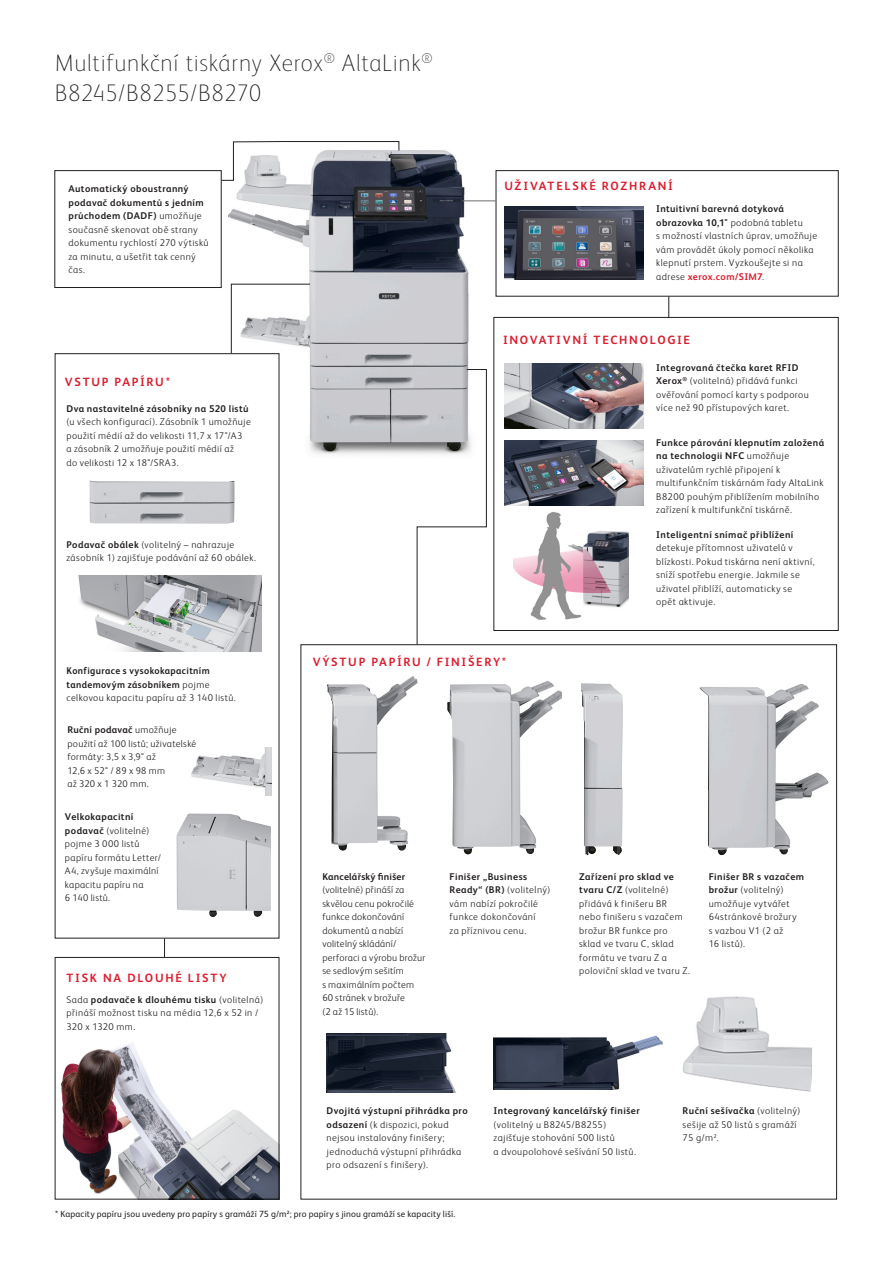
<style>
.page{position:relative;width:893px;height:1263px;background:#fff}
.page>*{position:absolute;margin:0;border:0;box-sizing:border-box;transform-origin:0 0}
.Head_16_20_color{font:100 24px/30px "Xerox Sans";letter-spacing:.03em;color:#231f20}
.Body_Subhead_8_5_12_5_130{font:700 12px "Xerox Sans";letter-spacing:.145em;color:#db1e30}
.Body_Text_7_10{font:300 9.75px/13.5px "Xerox Sans";letter-spacing:.04em;color:#231f20}
.Body_Text_7_10-2{font:300 9.75px/13.5px "Xerox Sans";letter-spacing:.02em;color:#231f20}
.Body_Text_7_10-3{font:700 9.75px/13.5px "Xerox Sans";letter-spacing:.04em;color:#231f20}
.Legal{font:9px "Xerox Sans";letter-spacing:.02em;color:#231f20}
.s1{font-weight:700}
.s2{font-weight:700;color:#db1e30}
.s3{font-weight:300}
</style>
<div class="page">
<img style="left:279px;top:141px;width:196px;height:330px">
<div style="left:496px;top:170px;width:342px;height:126px;border:1px solid #231f20"></div>
<div style="left:494px;top:317px;width:344px;height:314px;border:1px solid #231f20"></div>
<svg style="left:55px;top:354px;width:224px;height:584px"></svg>
<img style="left:327px;top:676px;width:91px;height:175px">
<img style="left:447px;top:681px;width:115px;height:174px">
<div style="left:55px;top:957px;width:224px;height:242px;border:1px solid #231f20"></div>
<svg style="left:668px;top:296px;width:1px;height:21px"></svg>
<hr style="left:462px;top:201px;width:34px;height:1px;background:#6c6d70">
<svg style="left:54px;top:141px;width:345px;height:213px"></svg>
<img style="left:504px;top:207px;width:139px;height:73px">
<img style="left:175px;top:813px;width:96px;height:105px">
<img style="left:62px;top:1037px;width:217px;height:162px">
<img style="left:513px;top:505px;width:115px;height:115px">
<img style="left:504px;top:363px;width:139px;height:65px">
<img style="left:504px;top:440px;width:139px;height:65px">
<img style="left:90px;top:480px;width:145px;height:43px">
<svg style="left:164px;top:938px;width:1px;height:19px"></svg>
<svg style="left:417px;top:369px;width:70px;height:276px"></svg>
<img style="left:68px;top:576px;width:193px;height:75px">
<img style="left:682px;top:996px;width:130px;height:96px">
<img style="left:494px;top:1035px;width:169px;height:54px">
<img style="left:326px;top:1033px;width:130px;height:59px">
<img style="left:700px;top:684px;width:129px;height:171px">
<img style="left:581px;top:683px;width:41px;height:172px">
<img style="left:188px;top:748px;width:84px;height:48px">
<p class="Head_16_20_color" style="left:55px;top:47px;width:380px">Multifunkční tiskárny Xerox<sup>®</sup> AltaLink<sup>®<br></sup>B8245/B8255/B8270</p>
<p class="Body_Text_7_10" style="left:68px;top:182px;width:142px"><span class="s1">Automatický oboustranný podavač dokumentů s jedním průchodem (DADF)</span> umožňuje současně skenovat obě strany dokumentu rychlostí 270 výtisků za minutu, a ušetřit tak cenný čas.</p>
<p class="Body_Subhead_8_5_12_5_130" style="left:65px;top:373px;width:107px">VSTUP PAPÍRU*</p>
<p class="Body_Text_7_10" style="left:66px;top:401px;width:186px"><span class="s1">Dva nastavitelné zásobníky na 520 listů </span>(u všech konfigurací). Zásobník 1 umožňuje použití médií až do velikosti 11,7 x 17"/A3<br>a zásobník 2 umožňuje použití médií až<br>do velikosti 12 x 18"/SRA3.</p>
<p class="Body_Text_7_10" style="left:66px;top:537px;width:191px"><span class="s1">Podavač obálek</span> (volitelný – nahrazuje zásobník 1) zajišťuje podávání až 60 obálek.</p>
<p class="Body_Subhead_8_5_12_5_130" style="left:504px;top:177px;width:170px">UŽIVATELSKÉ ROZHRANÍ</p>
<p class="Body_Text_7_10" style="left:656px;top:202px;width:163px"><span class="s1">Intuitivní barevná dotyková obrazovka 10,1"</span> podobná tabletu<br>s možností vlastních úprav, umožňuje vám provádět úkoly pomocí několika klepnutí prstem. Vyzkoušejte si na adrese <span class="s2">xerox.com/SIM7</span>.</p>
<p class="Body_Subhead_8_5_12_5_130" style="left:503px;top:331px;width:189px">INOVATIVNÍ TECHNOLOGIE</p>
<p class="Body_Text_7_10" style="left:656px;top:360px;width:154px"><span class="s1">Integrovaná čtečka karet RFID Xerox</span><sup>®</sup> (volitelná) přidává funkci ověřování pomocí karty s podporou více než 90 přístupových karet.</p>
<p class="Body_Text_7_10" style="left:656px;top:435px;width:169px"><span class="s1">Funkce párování klepnutím založená na technologii NFC</span> umožňuje uživatelům rychlé připojení k multifunkčním tiskárnám řady AltaLink B8200 pouhým přiblížením mobilního zařízení k multifunkční tiskárně.</p>
<p class="Body_Text_7_10" style="left:656px;top:527px;width:160px"><span class="s1">Inteligentní snímač přiblížení </span>detekuje přítomnost uživatelů v blízkosti. Pokud tiskárna není aktivní, sníží spotřebu energie. Jakmile se uživatel přiblíží, automaticky se<br>opět aktivuje.</p>
<p class="Body_Text_7_10-3" style="left:66px;top:664px;width:171px">Konfigurace s vysokokapacitním tandemovým zásobníkem <span class="s3">pojme celkovou kapacitu papíru až 3 140 listů.</span></p>
<p class="Body_Text_7_10" style="left:67px;top:722px;width:130px"><span class="s1">Ruční podavač</span> umožňuje použití až 100 listů; uživatelské formáty: 3,5 x 3,9" až<br>12,6 x 52" / 89 x 98 mm<br>až 320 x 1 320 mm.</p>
<p class="Body_Text_7_10" style="left:65px;top:809px;width:98px"><span class="s1">Velkokapacitní podavač</span> (volitelné) pojme 3 000 listů papíru formátu Letter/<br>A4, zvyšuje maximální kapacitu papíru na<br>6 140 listů.</p>
<p class="Body_Subhead_8_5_12_5_130" style="left:66px;top:969px;width:162px">TISK NA DLOUHÉ LISTY</p>
<p class="Body_Text_7_10" style="left:66px;top:992px;width:198px">Sada <span class="s1">podavače k dlouhému tisku</span> (volitelná) přináší možnost tisku na média 12,6 x 52 in /<br>320 x 1320 mm.</p>
<p class="Body_Subhead_8_5_12_5_130" style="left:313px;top:654px;width:195px">VÝSTUP PAPÍRU / FINIŠERY*</p>
<p class="Body_Text_7_10-2" style="left:322px;top:869px;width:104px"><span class="s1">Kancelářský finišer </span>(volitelné) přináší za skvělou cenu pokročilé funkce dokončování dokumentů a nabízí volitelný skládání/ perforaci a výrobu brožur se sedlovým sešitím<br>s maximálním počtem<br>60 stránek v brožuře<br>(2 až 15 listů).</p>
<p class="Body_Text_7_10" style="left:450px;top:869px;width:102px"><span class="s1">Finišer „Business<br>Ready“ (BR)</span> (volitelný) vám nabízí pokročilé funkce dokončování<br>za příznivou cenu.</p>
<p class="Body_Text_7_10" style="left:579px;top:869px;width:112px"><span class="s1">Zařízení pro sklad ve tvaru C/Z</span> (volitelné) přidává k finišeru BR nebo finišeru s vazačem brožur BR funkce pro sklad ve tvaru C, sklad formátu ve tvaru Z a poloviční sklad ve tvaru Z.</p>
<p class="Body_Text_7_10" style="left:709px;top:869px;width:97px"><span class="s1">Finišer BR s vazačem brožur</span> (volitelný) umožňuje vytvářet<br>64stránkové brožury<br>s vazbou V1 (2 až<br>16 listů).</p>
<p class="Body_Text_7_10" style="left:327px;top:1104px;width:143px"><span class="s1">Dvojitá výstupní přihrádka pro odsazení</span> (k dispozici, pokud nejsou instalovány finišery; jednoduchá výstupní přihrádka pro odsazení s finišery).</p>
<p class="Body_Text_7_10" style="left:494px;top:1104px;width:148px"><span class="s1">Integrovaný kancelářský finišer </span>(volitelný u B8245/B8255) zajišťuje stohování 500 listů<br>a dvoupolohové sešívání 50 listů.</p>
<p class="Body_Text_7_10" style="left:683px;top:1104px;width:119px"><span class="s1">Ruční sešívačka</span> (volitelný) sešije až 50 listů s gramáží<br>75 g/m².</p>
<p class="Legal" style="left:55px;top:1208px;width:401px">* Kapacity papíru jsou uvedeny pro papíry s gramáží 75 g/m²; pro papíry s jinou gramáží se kapacity liší.</p>
</div>
